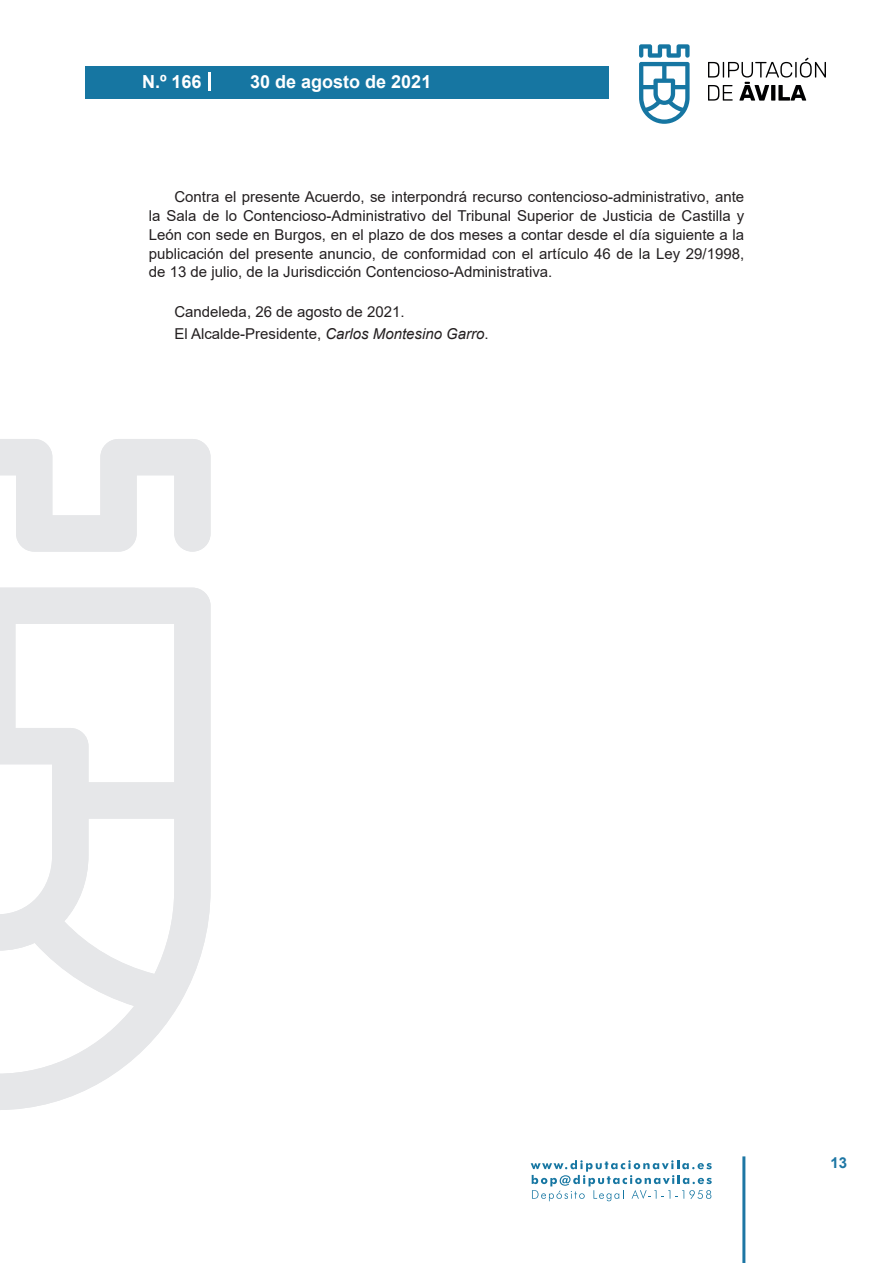
<style>
.page{position:relative;width:893px;height:1263px;background:#fff}
.page>*{position:absolute;margin:0;border:0;box-sizing:border-box;transform-origin:0 0}
.t1{font:700 18px "Arial";color:#fff}
.t2{font:15px/18.8px "Arial";color:#231f20;text-align:justify}
.t3{font:700 15px "Arial";color:#1d76a4}
.s1{font-style:italic}
</style>
<div class="page">
<svg style="left:531px;top:1160px;width:181px;height:41px"></svg>
<div style="left:85px;top:66px;width:523px;height:33px;background:#1676a2"></div>
<svg style="left:639px;top:44px;width:51px;height:80px"></svg>
<svg style="left:708px;top:58px;width:118px;height:43px"></svg>
<hr style="left:742px;top:1156px;width:3px;height:107px;background:#1d76a4">
<svg style="left:208px;top:72px;width:2px;height:18px"></svg>
<svg style="left:0;top:439px;width:211px;height:671px"></svg>
<p class="t1" style="left:142px;top:69px;width:61px">N.º 166</p>
<p class="t1" style="left:250px;top:69px;width:183px">30 de agosto de 2021</p>
<p class="t2" style="left:149px;top:188px;width:597px;text-indent:26px">Contra el presente Acuerdo, se interpondrá recurso contencioso-administrativo, ante la Sala de lo Contencioso-Administrativo del Tribunal Superior de Justicia de Castilla y León con sede en Burgos, en el plazo de dos meses a contar desde el día siguiente a la publicación del presente anuncio, de conformidad con el artículo 46 de la Ley 29/1998, de 13 de julio, de la Jurisdicción Contencioso-Administrativa.</p>
<p class="t2" style="left:174px;top:300px;width:316px;line-height:22.2px">Candeleda, 26 de agosto de 2021.<br>El Alcalde-Presidente, <span class="s1">Carlos Montesino Garro</span>.</p>
<p class="t3" style="left:831px;top:1152px;width:18px">13</p>
</div>
